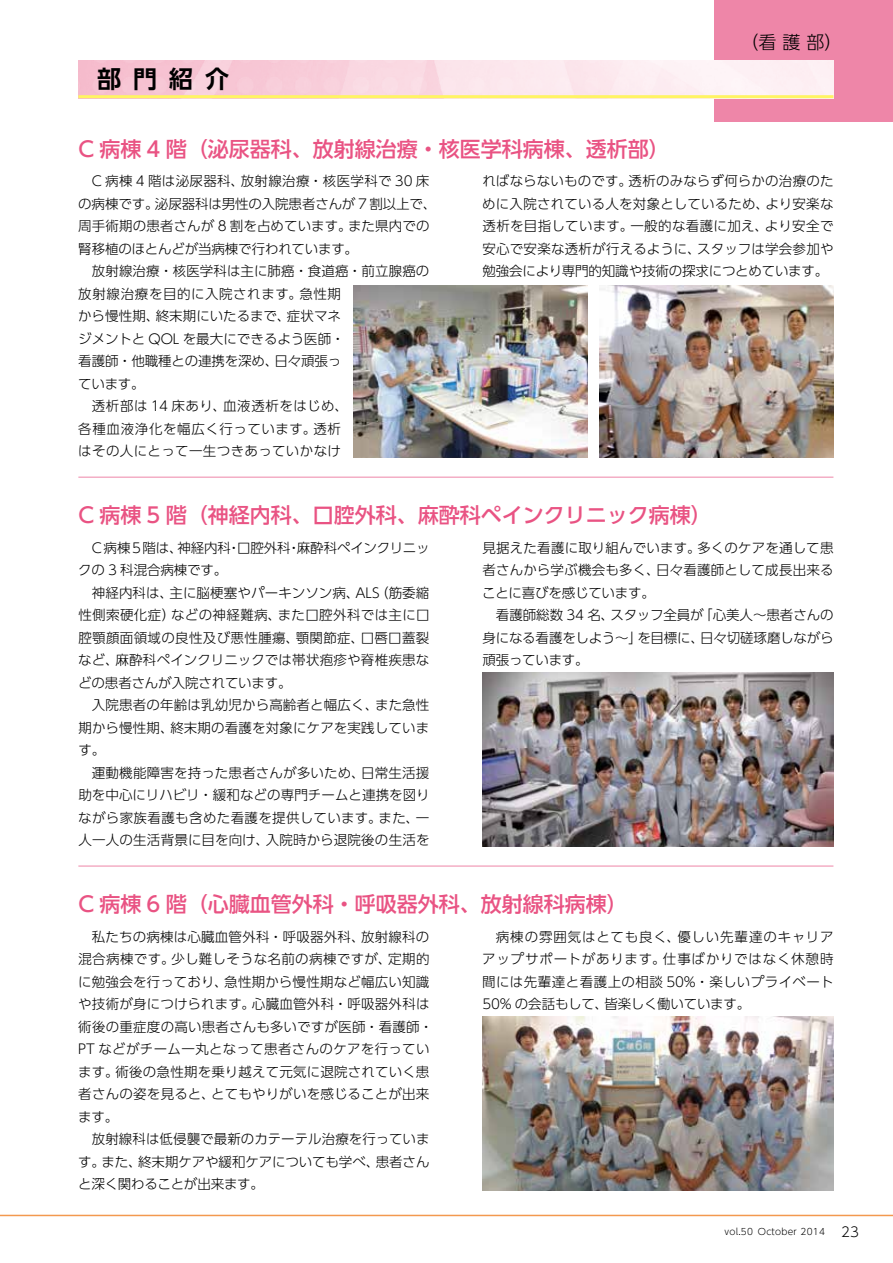
<style>
.page{position:relative;width:893px;height:1263px;background:#fff}
.page>*{position:absolute;margin:0;border:0;box-sizing:border-box;transform-origin:0 0}
.t1{font:700 24px "UD Shin Go Pr 6 N De";color:#000}
.t2{font:500 21px "UD Shin Go Pr 6 N";color:#e95383}
.t3{font:300 18px "UD Shin Go Pr 6 N";color:#000}
.t4{font:300 13.5px/22.5px "UD Shin Go Pr 6 N";letter-spacing:.01em;color:#000;text-align:justify}
.t5{font:300 13.5px/22.5px "UD Shin Go Pr 6 N";letter-spacing:-.01em;color:#000}
.t6{font:300 13.5px "UD Shin Go Pr 6 N";letter-spacing:.045em;color:#000}
.t7{font:300 13.5px "UD Shin Go Pr 6 N";letter-spacing:.04em;color:#000}
.t8{font:300 9px "UD Shin Go Pr 6 N";letter-spacing:.025em;color:#000}
.s1{font-size:13.5px}
</style>
<div class="page">
<hr style="left:0;top:1215px;width:893px;height:1px;background:#f3994f">
<hr style="left:78px;top:477px;width:755px;height:1px;background:#ee86a8">
<hr style="left:78px;top:866px;width:755px;height:1px;background:#ee86a8">
<img style="left:600px;top:286px;width:233px;height:172px">
<img style="left:482px;top:672px;width:351px;height:175px">
<img style="left:482px;top:1016px;width:351px;height:175px">
<img style="left:354px;top:286px;width:234px;height:172px">
<div style="left:714px;top:0;width:179px;height:121px;background:#ee86a8"></div>
<img style="left:78px;top:60px;width:755px;height:35px">
<hr style="left:78px;top:95px;width:755px;height:3px;background:#fff462">
<h1 class="t1" style="left:97px;top:60px;width:133px">部門紹介</h1>
<h2 class="t2" style="left:78px;top:132px;width:593px">C 病棟 4 階（泌尿器科、放射線治療・核医学科病棟、透析部）</h2>
<h3 class="t3" style="left:740px;top:27px;width:103px">（看護部）</h3>
<p class="t4" style="left:78px;top:169px;width:360px;text-align:left;text-indent:14px">C 病棟 4 階は泌尿器科、放射線治療・核医学科で 30 床の病棟です。泌尿器科は男性の入院患者さんが 7 割以上で、周手術期の患者さんが 8 割を占めています。また県内での腎移植のほとんどが当病棟で行われています。</p>
<p class="t4" style="left:92px;top:259px;width:339px">放射線治療・核医学科は主に肺癌・食道癌・前立腺癌の</p>
<p class="t6" style="left:78px;top:283px;width:264px">放射線治療を目的に入院されます。急性期</p>
<p class="t4" style="left:78px;top:304px;width:264px">から慢性期、終末期にいたるまで、症状マネ</p>
<p class="t4" style="left:78px;top:327px;width:268px">ジメントと QOL を最大にできるよう医師・</p>
<p class="t5" style="left:78px;top:349px;width:264px">看護師・他職種との連携を深め、日々頑張っ</p>
<p class="t4" style="left:78px;top:372px;width:68px">ています。</p>
<p class="t7" style="left:92px;top:395px;width:258px">透析部は 14 床あり、血液透析をはじめ、</p>
<p class="t6" style="left:78px;top:418px;width:264px">各種血液浄化を幅広く行っています。透析</p>
<p class="t4" style="left:78px;top:439px;width:264px">はその人にとって一生つきあっていかなけ</p>
<p class="t4" style="left:482px;top:169px;width:353px">ればならないものです。透析のみならず何らかの治療のために入院されている人を対象としているため、より安楽な透析を目指しています。一般的な看護に加え、より安全で安心で安楽な透析が行えるように、スタッフは学会参加や勉強会により専門的知識や技術の探求につとめています。</p>
<h2 class="t2" style="left:78px;top:498px;width:635px">C 病棟 5 階（神経内科、口腔外科、麻酔科ペインクリニック病棟）</h2>
<p class="t5" style="left:78px;top:536px;width:353px;text-indent:14px">C病棟5階は、神経内科・口腔外科・麻酔科ペインクリニックの 3 科混合病棟です。</p>
<p class="t4" style="left:78px;top:581px;width:353px;text-indent:14px">神経内科は、主に脳梗塞やパーキンソン病、ALS（筋委縮性側索硬化症）などの神経難病、また口腔外科では主に口腔顎顔面領域の良性及び悪性腫瘍、顎関節症、口唇口蓋裂など、麻酔科ペインクリニックでは帯状疱疹や脊椎疾患などの患者さんが入院されています。</p>
<p class="t4" style="left:78px;top:693px;width:353px;text-indent:14px">入院患者の年齢は乳幼児から高齢者と幅広く、また急性期から慢性期、終末期の看護を対象にケアを実践しています。</p>
<p class="t4" style="left:78px;top:761px;width:353px;text-indent:14px">運動機能障害を持った患者さんが多いため、日常生活援助を中心にリハビリ・緩和などの専門チームと連携を図りながら家族看護も含めた看護を提供しています。また、一人一人の生活背景に目を向け、入院時から退院後の生活を</p>
<p class="t4" style="left:482px;top:536px;width:353px">見据えた看護に取り組んでいます。多くのケアを通して患者さんから学ぶ機会も多く、日々看護師として成長出来ることに喜びを感じています。</p>
<p class="t4" style="left:482px;top:603px;width:353px;text-indent:14px">看護師総数 34 名、スタッフ全員が「心美人〜患者さんの身になる看護をしよう〜」を目標に、日々切磋琢磨しながら頑張っています。</p>
<h2 class="t2" style="left:78px;top:887px;width:551px">C 病棟 6 階（心臓血管外科・呼吸器外科、放射線科病棟）</h2>
<p class="t4" style="left:78px;top:925px;width:356px;text-align:left;text-indent:14px">私たちの病棟は心臓血管外科・呼吸器外科、放射線科の混合病棟です。少し難しそうな名前の病棟ですが、定期的に勉強会を行っており、急性期から慢性期など幅広い知識や技術が身につけられます。心臓血管外科・呼吸器外科は術後の重症度の高い患者さんも多いですが医師・看護師・<br>PT などがチーム一丸となって患者さんのケアを行っています。術後の急性期を乗り越えて元気に退院されていく患者さんの姿を見ると、とてもやりがいを感じることが出来ます。</p>
<p class="t4" style="left:78px;top:1127px;width:353px;text-indent:14px">放射線科は低侵襲で最新のカテーテル治療を行っています。また、終末期ケアや緩和ケアについても学べ、患者さんと深く関わることが出来ます。</p>
<p class="t4" style="left:482px;top:925px;width:353px;text-indent:14px">病棟の雰囲気はとても良く、優しい先輩達のキャリアアップサポートがあります。仕事ばかりではなく休憩時間には先輩達と看護上の相談 50%・楽しいプライベート50% の会話もして、皆楽しく働いています。</p>
<p class="t8" style="left:725px;top:1224px;width:136px">vol.50 October 2014 <span class="s1">23</span></p>
</div>
